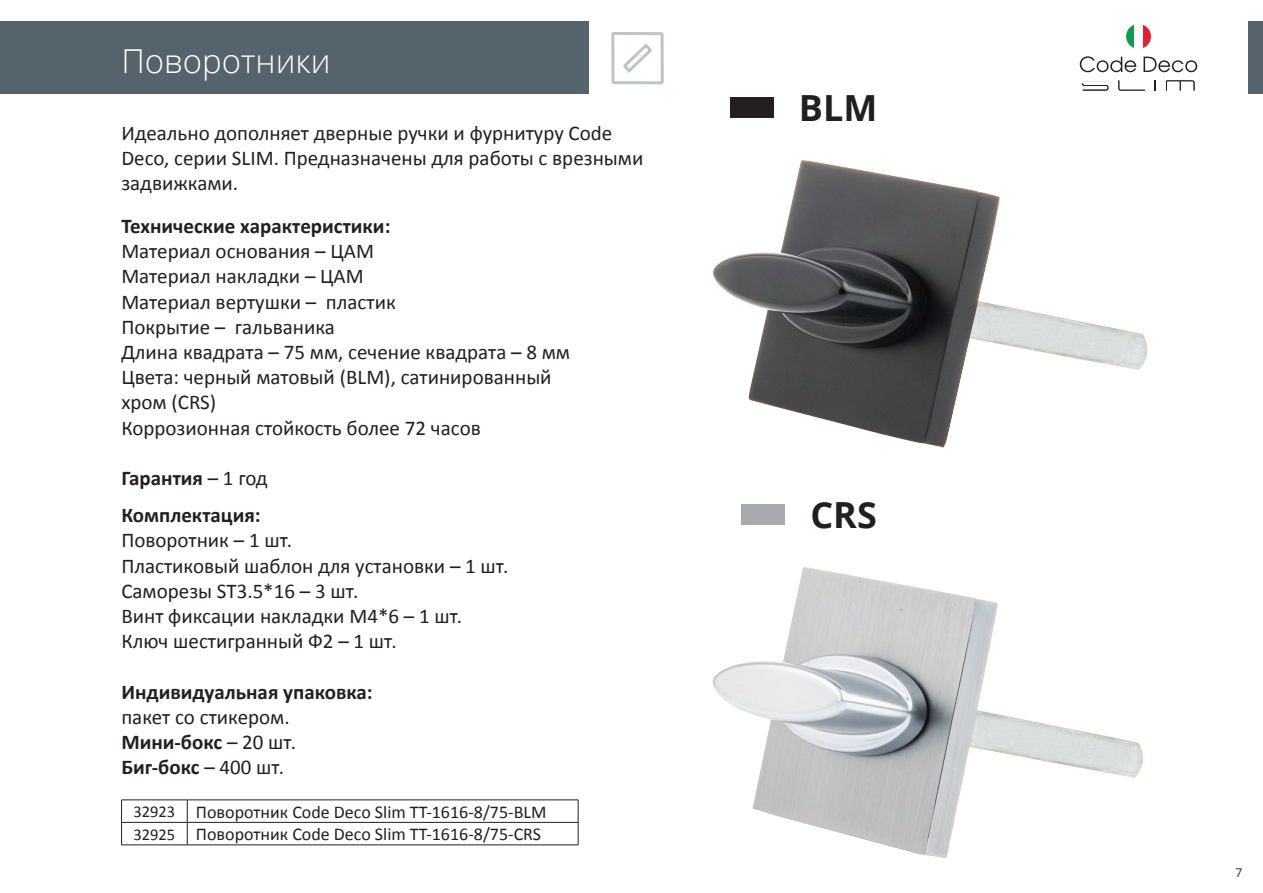
<style>
.page{position:relative;width:1263px;height:893px;background:#fff}
.page>*{position:absolute;margin:0;border:0;box-sizing:border-box;transform-origin:0 0}
.t1{font:700 36px "Open Sans";color:#231f20}
.t2{font:300 33px "Open Sans";color:#fff}
.t3{font:21px/25.2px "Calibri";color:#231f20}
.t4{font:700 21px/37.2px "Calibri";color:#231f20}
.t5{font:18px/22.5px "Calibri";color:#231f20}
.t6{font:12px "Open Sans";color:#231f20}
.s1{font-weight:400}
.s2{font-weight:700}
.s3{font-size:16.5px}
</style>
<div class="page">
<div style="left:0;top:21px;width:589px;height:73px;background:#55636c"></div>
<svg style="left:1126px;top:25px;width:8px;height:23px"></svg>
<svg style="left:1143px;top:25px;width:8px;height:23px"></svg>
<svg style="left:1080px;top:56px;width:56px;height:16px"></svg>
<svg style="left:1143px;top:57px;width:54px;height:15px"></svg>
<svg style="left:1166px;top:80px;width:28px;height:11px"></svg>
<svg style="left:1118px;top:80px;width:27px;height:11px"></svg>
<svg style="left:1082px;top:81px;width:26px;height:10px"></svg>
<div style="left:1248px;top:21px;width:15px;height:73px;background:#55636c"></div>
<hr style="left:121px;top:800px;width:66px;height:1px;background:#231f20">
<hr style="left:187px;top:800px;width:391px;height:1px;background:#231f20">
<hr style="left:121px;top:822px;width:66px;height:1px;background:#231f20">
<svg style="left:121px;top:800px;width:1px;height:45px"></svg>
<hr style="left:187px;top:822px;width:391px;height:1px;background:#231f20">
<svg style="left:187px;top:800px;width:1px;height:45px"></svg>
<svg style="left:578px;top:800px;width:1px;height:45px"></svg>
<hr style="left:121px;top:845px;width:66px;height:1px;background:#231f20">
<hr style="left:187px;top:845px;width:391px;height:1px;background:#231f20">
<div style="left:730px;top:97px;width:43px;height:20px;background:#231f20"></div>
<img style="left:713px;top:160px;width:435px;height:288px">
<div style="left:741px;top:504px;width:44px;height:21px;background:#a8a9ad"></div>
<img style="left:713px;top:567px;width:430px;height:291px">
<svg style="left:611px;top:32px;width:53px;height:53px"></svg>
<h2 class="t2" style="left:121px;top:38px;width:211px">Поворотники</h2>
<p class="t3" style="left:121px;top:119px;width:524px">Идеально дополняет дверные ручки и фурнитуру Code<br>Deco, серии SLIM. Предназначены для работы с врезными задвижками.</p>
<p class="t4" style="left:121px;top:207px;width:271px">Технические характеристики:</p>
<p class="t3" style="left:121px;top:238px;width:450px">Материал основания – ЦАМ<br>Материал накладки – ЦАМ<br>Материал вертушки – пластик<br>Покрытие – гальваника<br>Длина квадрата – 75 мм, сечение квадрата – 8 мм<br>Цвета: черный матовый (BLM), сатинированный хром (CRS)<br>Коррозионная стойкость более 72 часов</p>
<p class="t4" style="left:121px;top:459px;width:148px">Гарантия <span class="s1">– 1 год<br></span>Комплектация:</p>
<p class="t3" style="left:121px;top:527px;width:389px">Поворотник – 1 шт.<br>Пластиковый шаблон для установки – 1 шт.<br>Саморезы ST3.5*16 – 3 шт.<br>Винт фиксации накладки М4*6 – 1 шт.<br>Ключ шестигранный Ф2 – 1 шт.</p>
<p class="t4" style="left:121px;top:672px;width:253px">Индивидуальная упаковка:</p>
<p class="t3" style="left:121px;top:704px;width:176px">пакет со стикером.<br><span class="s2">Мини-бокс</span> – 20 шт.<br><span class="s2">Биг-бокс</span> – 400 шт.</p>
<p class="t5" style="left:133px;top:800px;width:414px"><span class="s3">32923</span> Поворотник Code Deco Slim TT-1616-8/75-BLM<br><span class="s3">32925</span> Поворотник Code Deco Slim TT-1616-8/75-CRS</p>
<h1 class="t1" style="left:799px;top:83px;width:80px">BLM</h1>
<h1 class="t1" style="left:810px;top:490px;width:68px">CRS</h1>
<p class="t6" style="left:1235px;top:865px;width:8px">7</p>
</div>
